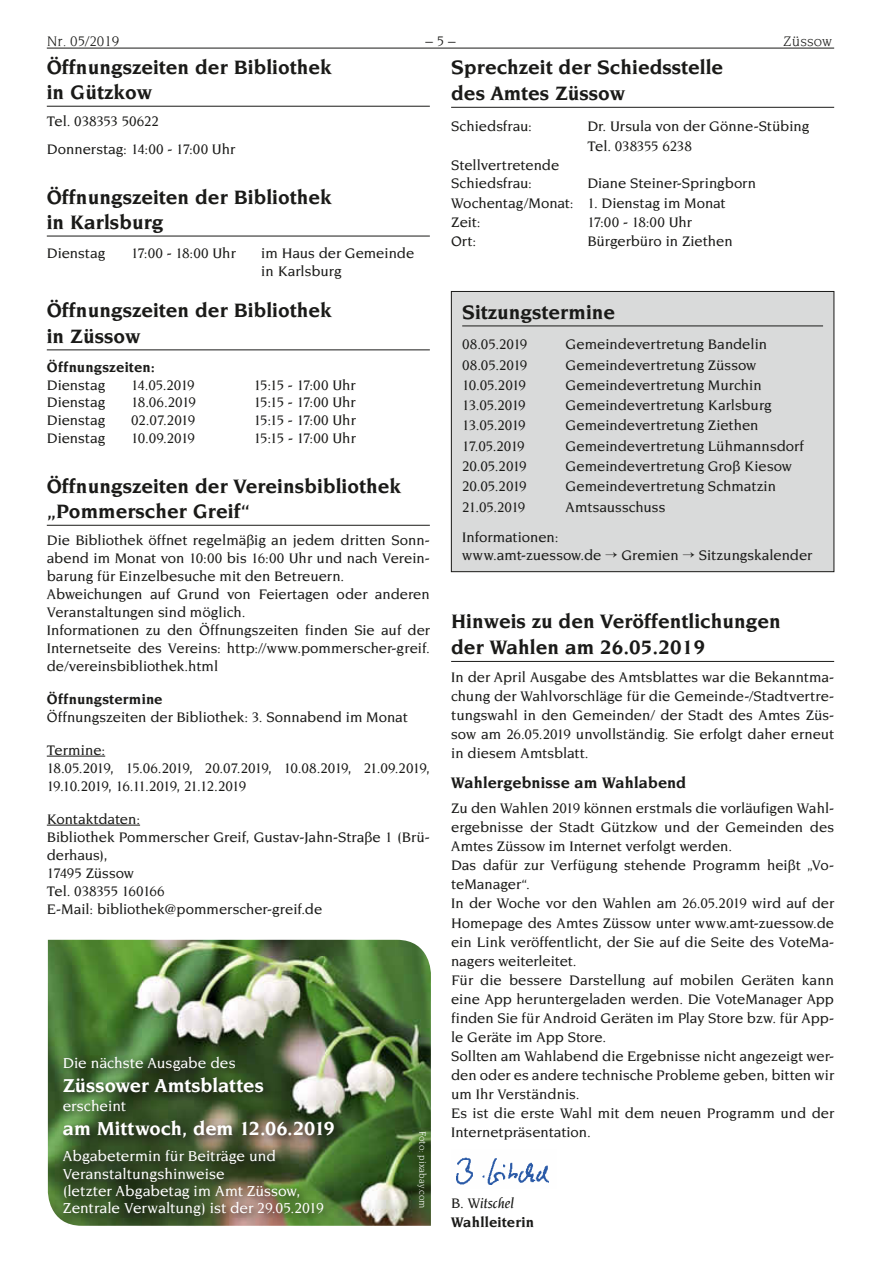
<style>
.page{position:relative;width:881px;height:1263px;background:#fff}
.page>*{position:absolute;margin:0;border:0;box-sizing:border-box;transform-origin:0 0}
.t1{font:700 21px/25.2px "Novarese LT";color:#1a1a18}
.t2{font:700 20.25px "Novarese LT";letter-spacing:-.005em;color:#fff}
.t3{font:700 16.5px "Novarese LT";letter-spacing:.005em;color:#1a1a18}
.t4{font:500 15.6px/17.1px "Novarese LT";color:#fff}
.t5{font:500 15px/19px "Novarese LT";letter-spacing:-.005em;color:#1a1a18}
.t6{font:500 15px/18px "Novarese LT";letter-spacing:-.05em;color:#1a1a18}
.t7{font:500 15px "Novarese LT";letter-spacing:-.04em;color:#1a1a18}
.t8{font:700 15px "Novarese LT";letter-spacing:.01em;color:#1a1a18}
.t9{font:15px "Novarese LT";color:#1a1a18}
.t10{font:italic 500 15px "Novarese LT";letter-spacing:-.01em;color:#1a1a18}
.t11{font:9.9px "Novarese LT";color:#fff}
</style>
<div class="page">
<hr style="left:47px;top:48px;width:786px;height:1px;background:#1a1a18">
<hr style="left:451px;top:107px;width:382px;height:1px;background:#1a1a18">
<hr style="left:451px;top:661px;width:382px;height:1px;background:#1a1a18">
<div style="left:451px;top:291px;width:382px;height:281px;background:#d9dada"></div>
<hr style="left:462px;top:326px;width:360px;height:1px;background:#1a1a18">
<div style="left:451px;top:291px;width:382px;height:281px;border:1px solid #1a1a18"></div>
<img style="left:456px;top:1157px;width:93px;height:27px">
<hr style="left:47px;top:106px;width:382px;height:1px;background:#1a1a18">
<hr style="left:47px;top:236px;width:382px;height:1px;background:#1a1a18">
<hr style="left:47px;top:349px;width:382px;height:1px;background:#1a1a18">
<hr style="left:47px;top:525px;width:382px;height:1px;background:#1a1a18">
<hr style="left:47px;top:756px;width:58px;height:1px;background:#1a1a18">
<hr style="left:47px;top:825px;width:93px;height:1px;background:#1a1a18">
<img style="left:48px;top:940px;width:383px;height:286px">
<img style="left:58px;top:1052px;width:287px;height:174px">
<p class="t9" style="left:47px;top:33px;width:74px">Nr. 05/2019</p>
<p class="t9" style="left:425px;top:33px;width:31px">– 5 –</p>
<p class="t9" style="left:783px;top:33px;width:50px">Züssow</p>
<h1 class="t1" style="left:451px;top:54px;width:273px;line-height:26.2px">Sprechzeit der Schiedsstelle des Amtes Züssow</h1>
<p class="t5" style="left:451px;top:117px;width:82px">Schiedsfrau:</p>
<p class="t5" style="left:587px;top:117px;width:223px;line-height:19.5px">Dr. Ursula von der Gönne-Stübing<br>Tel. 038355 6238</p>
<p class="t5" style="left:451px;top:156px;width:110px;line-height:18px">Stellvertretende<br>Schiedsfrau:</p>
<h1 class="t1" style="left:47px;top:54px;width:286px">Öffnungszeiten der Bibliothek in Gützkow</h1>
<p class="t5" style="left:47px;top:106px;width:190px;line-height:28.2px">Tel. 038353 50622<br>Donnerstag: 14:00 - 17:00 Uhr</p>
<h1 class="t1" style="left:47px;top:184px;width:286px">Öffnungszeiten der Bibliothek in Karlsburg</h1>
<p class="t5" style="left:47px;top:244px;width:60px">Dienstag</p>
<p class="t5" style="left:131px;top:244px;width:106px">17:00 - 18:00 Uhr</p>
<p class="t5" style="left:261px;top:244px;width:154px;line-height:18px">im Haus der Gemeinde in Karlsburg</p>
<h1 class="t1" style="left:47px;top:298px;width:286px">Öffnungszeiten der Bibliothek in Züssow</h1>
<p class="t8" style="left:47px;top:358px;width:109px">Öffnungszeiten:</p>
<p class="t5" style="left:47px;top:375px;width:60px">Dienstag</p>
<p class="t5" style="left:131px;top:375px;width:65px">14.05.2019</p>
<p class="t7" style="left:253px;top:376px;width:103px">15:15 - 17:00 Uhr</p>
<p class="t5" style="left:47px;top:393px;width:60px">Dienstag</p>
<p class="t5" style="left:131px;top:393px;width:66px">18.06.2019</p>
<p class="t7" style="left:253px;top:394px;width:103px">15:15 - 17:00 Uhr</p>
<p class="t5" style="left:47px;top:411px;width:60px">Dienstag</p>
<p class="t5" style="left:131px;top:411px;width:66px">02.07.2019</p>
<p class="t7" style="left:253px;top:412px;width:103px">15:15 - 17:00 Uhr</p>
<p class="t5" style="left:47px;top:428px;width:60px">Dienstag</p>
<p class="t5" style="left:131px;top:428px;width:65px">10.09.2019</p>
<p class="t7" style="left:253px;top:430px;width:103px">15:15 - 17:00 Uhr</p>
<h1 class="t1" style="left:47px;top:473px;width:355px">Öffnungszeiten der Vereinsbibliothek „Pommerscher Greif“</h1>
<p class="t5" style="left:47px;top:530px;width:384px;line-height:18px">Die Bibliothek öffnet regelmäßig an jedem dritten Sonn&shy;abend im Monat von 10:00 bis 16:00 Uhr und nach Verein&shy;barung für Einzelbesuche mit den Betreuern.<br>Abweichungen auf Grund von Feiertagen oder anderen Veranstaltungen sind möglich.<br>Informationen zu den Öffnungszeiten finden Sie auf der Internetseite des Vereins: http://www.pommerscher-greif. de/vereinsbibliothek.html</p>
<p class="t8" style="left:47px;top:690px;width:117px">Öffnungstermine</p>
<p class="t5" style="left:47px;top:700px;width:362px;line-height:33px">Öffnungszeiten der Bibliothek: 3. Sonnabend im Monat<br>Termine:</p>
<p class="t6" style="left:47px;top:758px;width:384px">18.05.2019, 15.06.2019, 20.07.2019, 10.08.2019, 21.09.2019,<br>19.10.2019, 16.11.2019, 21.12.2019</p>
<p class="t5" style="left:47px;top:809px;width:384px;line-height:18px">Kontaktdaten:<br>Bibliothek Pommerscher Greif, Gustav-Jahn-Straße 1 (Brü&shy;derhaus),<br>17495 Züssow<br>Tel. 038355 160166<br>E-Mail: bibliothek@pommerscher-greif.de</p>
<p class="t5" style="left:451px;top:173px;width:306px;text-indent:136px">Diane Steiner-Springborn<br>Wochentag/Monat: 1. Dienstag im Monat<br>Zeit:</p>
<p class="t5" style="left:587px;top:212px;width:106px">17:00 - 18:00 Uhr</p>
<p class="t5" style="left:451px;top:232px;width:27px">Ort:</p>
<p class="t5" style="left:587px;top:232px;width:147px">Bürgerbüro in Ziethen</p>
<h1 class="t1" style="left:462px;top:299px;width:154px">Sitzungstermine</h1>
<p class="t5" style="left:462px;top:335px;width:67px">08.05.2019</p>
<p class="t5" style="left:565px;top:335px;width:203px">Gemeindevertretung Bandelin</p>
<p class="t5" style="left:462px;top:355px;width:67px">08.05.2019</p>
<p class="t5" style="left:565px;top:355px;width:192px">Gemeindevertretung Züssow</p>
<p class="t5" style="left:462px;top:375px;width:65px">10.05.2019</p>
<p class="t5" style="left:565px;top:375px;width:198px">Gemeindevertretung Murchin</p>
<p class="t5" style="left:462px;top:396px;width:65px">13.05.2019</p>
<p class="t5" style="left:565px;top:396px;width:207px">Gemeindevertretung Karlsburg</p>
<p class="t5" style="left:462px;top:416px;width:65px">13.05.2019</p>
<p class="t5" style="left:565px;top:416px;width:194px">Gemeindevertretung Ziethen</p>
<p class="t5" style="left:462px;top:436px;width:64px">17.05.2019</p>
<p class="t5" style="left:565px;top:436px;width:239px">Gemeindevertretung Lühmannsdorf</p>
<p class="t5" style="left:462px;top:456px;width:66px">20.05.2019</p>
<p class="t5" style="left:565px;top:456px;width:228px">Gemeindevertretung Groß Kiesow</p>
<p class="t5" style="left:462px;top:477px;width:66px">20.05.2019</p>
<p class="t5" style="left:565px;top:477px;width:212px">Gemeindevertretung Schmatzin</p>
<p class="t5" style="left:462px;top:497px;width:65px">21.05.2019</p>
<p class="t5" style="left:565px;top:497px;width:101px">Amtsausschuss</p>
<p class="t5" style="left:462px;top:528px;width:351px;line-height:18px">Informationen:<br>www.amt-zuessow.de → Gremien → Sitzungskalender</p>
<h1 class="t1" style="left:451px;top:608px;width:331px;line-height:26.2px">Hinweis zu den Veröffentlichungen der Wahlen am 26.05.2019</h1>
<p class="t5" style="left:451px;top:667px;width:384px;text-align:justify">In der April Ausgabe des Amtsblattes war die Bekanntma&shy;chung der Wahlvorschläge für die Gemeinde-/Stadtvertre&shy;tungswahl in den Gemeinden/ der Stadt des Amtes Züs&shy;sow am 26.05.2019 unvollständig. Sie erfolgt daher erneut in diesem Amtsblatt.</p>
<p class="t3" style="left:451px;top:773px;width:237px">Wahlergebnisse am Wahlabend</p>
<p class="t5" style="left:451px;top:798px;width:384px">Zu den Wahlen 2019 können erstmals die vorläufigen Wahl&shy;ergebnisse der Stadt Gützkow und der Gemeinden des Amtes Züssow im Internet verfolgt werden.<br>Das dafür zur Verfügung stehende Programm heißt „Vo&shy;teManager“.<br>In der Woche vor den Wahlen am 26.05.2019 wird auf der Homepage des Amtes Züssow unter www.amt-zuessow.de ein Link veröffentlicht, der Sie auf die Seite des VoteMa&shy;nagers weiterleitet.<br>Für die bessere Darstellung auf mobilen Geräten kann eine App heruntergeladen werden. Die VoteManager App finden Sie für Android Geräten im Play Store bzw. für App&shy;le Geräte im App Store.<br>Sollten am Wahlabend die Ergebnisse nicht angezeigt wer&shy;den oder es andere technische Probleme geben, bitten wir um Ihr Verständnis.<br>Es ist die erste Wahl mit dem neuen Programm und der Internetpräsentation.</p>
<p class="t4" style="left:63px;top:1054px;width:174px">Die nächste Ausgabe des</p>
<h2 class="t2" style="left:63px;top:1074px;width:202px">Züssower Amtsblattes</h2>
<p class="t4" style="left:63px;top:1097px;width:65px">erscheint</p>
<h2 class="t2" style="left:63px;top:1117px;width:273px">am Mittwoch, dem 12.06.2019</h2>
<p class="t4" style="left:63px;top:1147px;width:262px">Abgabetermin für Beiträge und Veranstaltungshinweise<br>(letzter Abgabetag im Amt Züssow, Zentrale Verwaltung) ist der 29.05.2019</p>
<p class="t11" style="left:428px;top:1131px;width:79px;rotate:90deg">Foto: pixabay.com</p>
<p class="t10" style="left:451px;top:1194px;width:64px">B. Witschel</p>
<p class="t8" style="left:451px;top:1213px;width:85px">Wahlleiterin</p>
</div>
